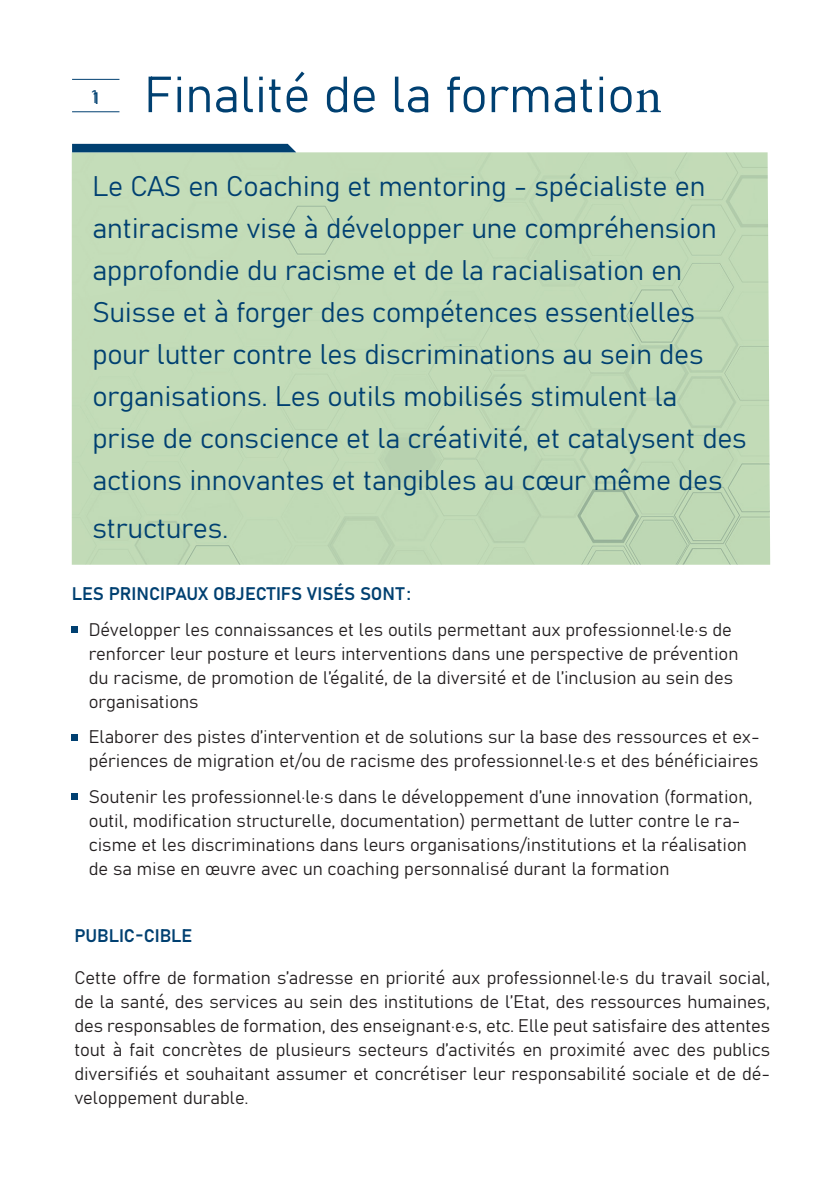
<style>
.page{position:relative;width:840px;height:1191px;background:#fff}
.page>*{position:absolute;margin:0;border:0;box-sizing:border-box;transform-origin:0 0}
.Titres{font:50px "Bahnschrift";color:#004071}
.t1{font:28px/42px "Bahnschrift";letter-spacing:-.005em;color:#004071}
.t2{font:18px/24px "Bahnschrift";color:#231f20}
.t3{font:18px "Bahnschrift";color:#004071}
.t4{font:18px "Myriad Pro";color:#004071}
.s1{font-family:"Minion Pro"}
</style>
<div class="page">
<div style="left:72px;top:152px;width:697px;height:413px;background:#c2dbb7"></div>
<div style="left:72px;top:144px;width:224px;height:8px;background:#004071"></div>
<hr style="left:72px;top:79px;width:47px;height:1px;background:#004071">
<hr style="left:72px;top:111px;width:47px;height:1px;background:#004071">
<svg style="left:72px;top:627px;width:6px;height:6px"></svg>
<svg style="left:72px;top:734px;width:6px;height:6px"></svg>
<svg style="left:72px;top:793px;width:6px;height:6px"></svg>
<p class="t4" style="left:92px;top:87px;width:11px">1</p>
<p class="Titres" style="left:144px;top:57px;width:519px">Finalité de la formatio<span class="s1">n</span></p>
<p class="t1" style="left:92px;top:163px;width:655px">Le CAS en Coaching et mentoring - spécialiste en antiracisme vise à développer une compréhension approfondie du racisme et de la racialisation en Suisse et à forger des compétences essentielles pour lutter contre les discriminations au sein des organisations. Les outils mobilisés stimulent la prise de conscience et la créativité, et catalysent des actions innovantes et tangibles au cœur même des</p>
<p class="t1" style="left:92px;top:505px;width:137px">structures.</p>
<p class="t3" style="left:72px;top:580px;width:340px">LES PRINCIPAUX OBJECTIFS VISÉS SONT :</p>
<p class="t2" style="left:89px;top:616px;width:650px">Développer les connaissances et les outils permettant aux professionnel·le·s de renforcer leur posture et leurs interventions dans une perspective de prévention du racisme, de promotion de l’égalité, de la diversité et de l’inclusion au sein des organisations</p>
<p class="t2" style="left:89px;top:723px;width:672px">Elaborer des pistes d’intervention et de solutions sur la base des ressources et ex&shy;périences de migration et/ou de racisme des professionnel·le·s et des bénéficiaires</p>
<p class="t2" style="left:89px;top:783px;width:664px">Soutenir les professionnel·le·s dans le développement d’une innovation (formation, outil, modification structurelle, documentation) permettant de lutter contre le ra&shy;cisme et les discriminations dans leurs organisations/institutions et la réalisation de sa mise en œuvre avec un coaching personnalisé durant la formation</p>
<p class="t3" style="left:74px;top:921px;width:119px">PUBLIC-CIBLE</p>
<p class="t2" style="left:74px;top:964px;width:697px;text-align:justify">Cette offre de formation s’adresse en priorité aux professionnel·le·s du travail social, de la santé, des services au sein des institutions de l’Etat, des ressources humaines, des responsables de formation, des enseignant·e·s, etc. Elle peut satisfaire des attentes tout à fait concrètes de plusieurs secteurs d’activités en proximité avec des publics diversifiés et souhaitant assumer et concrétiser leur responsabilité sociale et de dé&shy;veloppement durable.</p>
</div>
